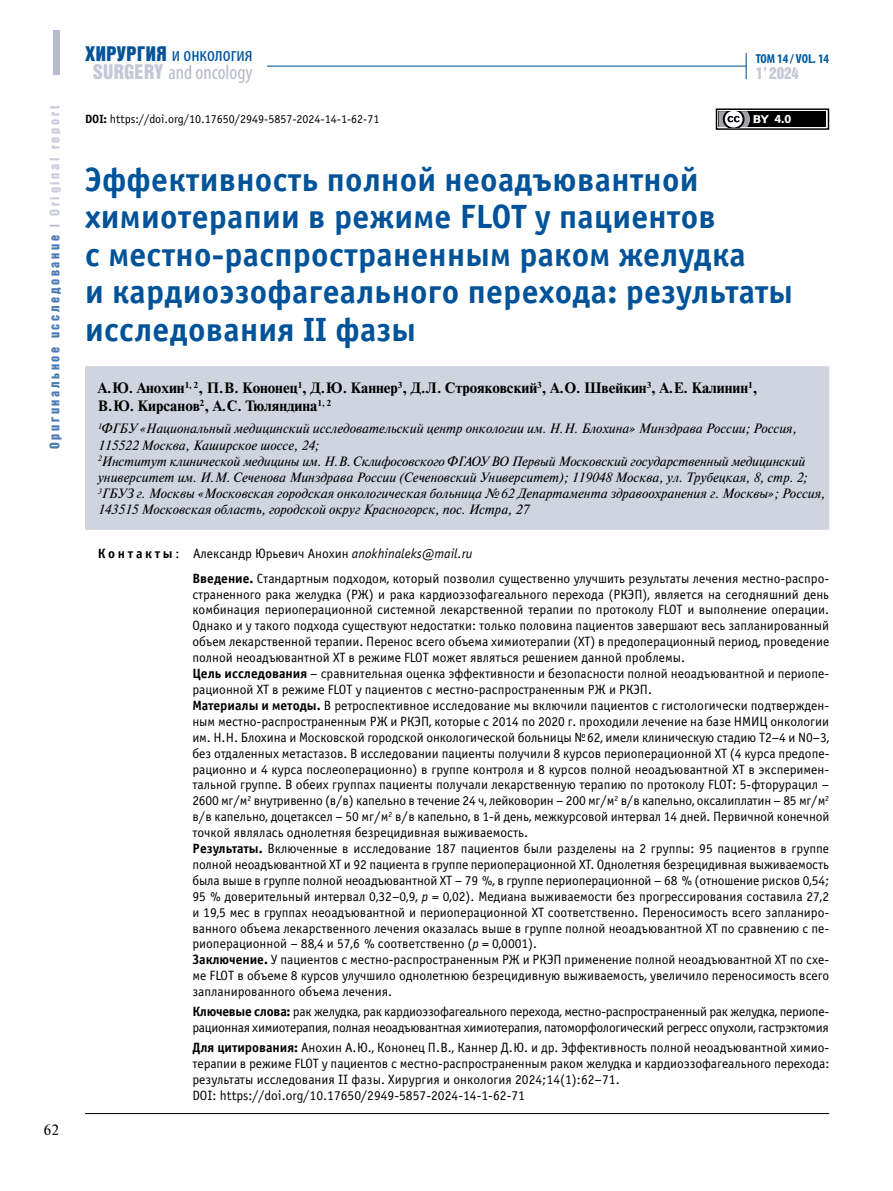
<style>
.page{position:relative;width:893px;height:1191px;background:#fff}
.page>*{position:absolute;margin:0;border:0;box-sizing:border-box;transform-origin:0 0}
.t1{font:700 33.75px/37.5px "Officina Sans C";letter-spacing:.01em;color:#005398}
.t2{font:condensed 20.4px/17.7px "Myriad Pro";color:#b8bacd;text-align:center}
.t3{font:16.5px "Bastion Kontrast Alt C";color:#c6c7d7}
.t4{font:700 15px/18px "Newton C";color:#000}
.t5{font:15px "Newton C";color:#000}
.t6{font:13.5px/15.9px "Officina Sans C";color:#000}
.t7{font:italic 13.5px/16.2px "Newton C";color:#000}
.t8{font:13.5px/15.9px "Officina Sans C";letter-spacing:-.02em;color:#000}
.t9{font:13.5px "Bastion Kontrast Alt C";letter-spacing:.2em;color:#4a79b3}
.t10{font:700 condensed 13.05px "Myriad Pro";color:#00599d}
.t11{font:700 12.45px "Myriad Pro";color:#fff}
.t12{font:12px "Officina Sans C";color:#000}
.s1{font-family:"Bastion Kontrast Alt C";font-stretch:normal;color:#005398}
.s2{color:#005398}
.s3{font-family:"Bastion Kontrast Alt C";font-stretch:normal;color:#c6c7d7}
.s4{color:#b8bacd}
.s5{color:#cacbda}
.s6{font-weight:700}
.s7{font-style:italic}
</style>
<div class="page">
<div style="left:53px;top:31px;width:7px;height:44px;background:#b8bacd"></div>
<svg style="left:746px;top:53px;width:1px;height:26px"></svg>
<hr style="left:267px;top:66px;width:480px;height:1px;background:#005398">
<div style="left:85px;top:366px;width:744px;height:164px;background:#cfd4de"></div>
<hr style="left:85px;top:1113px;width:744px;height:1px;background:#000">
<div style="left:716px;top:108px;width:113px;height:22px;border:1px solid #000"></div>
<div style="left:719px;top:111px;width:107px;height:16px;background:#000"></div>
<svg style="left:719px;top:111px;width:50px;height:16px"></svg>
<h2 class="t2" style="left:85px;top:46px;width:169px"><span class="s1">ХИРУРГИЯ</span> <span class="s2">и онкология<br></span><span class="s3">SURGERY</span> and oncology</h2>
<p class="t10" style="left:756px;top:50px;width:75px">ТОМ 14 / VOL. 14</p>
<p class="t3" style="left:756px;top:65px;width:45px">1’ 2024</p>
<p class="t9" style="left:48px;top:449px;width:345px;rotate:-90deg">ОРИГИНАЛЬНОЕ ИССЛЕДОВАНИЕ <span class="s4">|</span> <span class="s5">ORIGINAL REPORT</span></p>
<p class="t12" style="left:85px;top:113px;width:296px"><span class="s6">DOI:</span> https://doi.org/10.17650/2949-5857-2024-14-1-62-71</p>
<p class="t11" style="left:774px;top:111px;width:18px">4.0</p>
<h1 class="t1" style="left:85px;top:161px;width:709px">Эффективность полной неоадъювантной химиотерапии в режиме FLOT у пациентов<br>с местно-распространенным раком желудка<br>и кардиоэзофагеального перехода: результаты исследования II фазы</h1>
<p class="t4" style="left:98px;top:378px;width:661px">А.Ю. Анохин<sup>1,</sup> <sup>2</sup>, П.В. Кононец<sup>1</sup>, Д.Ю. Каннер<sup>3</sup>, Д.Л. Строяковский<sup>3</sup>, А.О. Швейкин<sup>3</sup>, А.Е. Калинин<sup>1</sup>,<br>В.Ю. Кирсанов<sup>2</sup>, А.С. Тюляндина<sup>1,</sup> <sup>2</sup></p>
<p class="t7" style="left:98px;top:421px;width:729px"><sup>1</sup>ФГБУ «Национальный медицинский исследовательский центр онкологии им. Н.Н. Блохина» Минздрава России; Россия, 115522 Москва, Каширское шоссе, 24;<br><sup>2</sup>Институт клинической медицины им. Н.В. Склифосовского ФГАОУ ВО Первый Московский государственный медицинский университет им. И.М. Сеченова Минздрава России (Сеченовский Университет); 119048 Москва, ул. Трубецкая, 8, стр. 2; <sup>3</sup>ГБУЗ г. Москвы «Московская городская онкологическая больница №62 Департамента здравоохранения г. Москвы»; Россия, 143515 Московская область, городской округ Красногорск, пос. Истра, 27</p>
<p class="t6" style="left:192px;top:542px;width:638px;line-height:24.5px;text-indent:-95px"><span class="s6">К о н т а к т ы</span> : Александр Юрьевич Анохин <span class="s7">anokhinaleks@mail.ru<br></span><span class="s6">Введение.</span> Стандартным подходом, который позволил существенно улучшить результаты лечения местно-распро-</p>
<p class="t6" style="left:192px;top:586px;width:639px">страненного рака желудка (РЖ) и рака кардиоэзофагеального перехода (РКЭП), является на сегодняшний день комбинация периоперационной системной лекарственной терапии по протоколу FLOT и выполнение операции.<br>Однако и у такого подхода существуют недостатки: только половина пациентов завершают весь запланированный объем лекарственной терапии. Перенос всего объема химиотерапии (ХТ) в предоперационный период, проведение полной неоадъювантной ХТ в режиме FLOT может являться решением данной проблемы.<br><span class="s6">Цель исследования</span> – сравнительная оценка эффективности и безопасности полной неоадъювантной и периопе&shy;рационной ХТ в режиме FLOT у пациентов с местно-распространенным РЖ и РКЭП.<br><span class="s6">Материалы и методы.</span> В ретроспективное исследование мы включили пациентов с гистологически подтвержден&shy;ным местно-распространенным РЖ и РКЭП, которые с 2014 по 2020 г. проходили лечение на базе НМИЦ онкологии им. Н.Н. Блохина и Московской городской онкологической больницы №62, имели клиническую стадию T2–4 и N0–3, без отдаленных метастазов. В исследовании пациенты получили 8 курсов периоперационной ХТ (4 курса предопе&shy;рационно и 4 курса послеоперационно) в группе контроля и 8 курсов полной неоадъювантной ХТ в эксперимен&shy;тальной группе. В обеих группах пациенты получали лекарственную терапию по протоколу FLOT: 5‑фторурацил – 2600 мг/м<sup>2</sup> внутривенно (в/в) капельно в течение 24 ч, лейковорин – 200 мг/м<sup>2</sup> в/в капельно, оксалиплатин – 85 мг/м<sup>2 </sup>в/в капельно, доцетаксел – 50 мг/м<sup>2</sup> в/в капельно, в 1‑й день, межкурсовой интервал 14 дней. Первичной конечной точкой являлась однолетняя безрецидивная выживаемость.<br><span class="s6">Результаты.</span> Включенные в исследование 187 пациентов были разделены на 2 группы: 95 пациентов в группе полной неоадъювантной ХТ и 92 пациента в группе периоперационной ХТ. Однолетняя безрецидивная выживаемость была выше в группе полной неоадъювантной ХТ – 79 %, в группе периоперационной – 68 % (отношение рисков 0,54; 95 % доверительный интервал 0,32–0,9, <span class="s7">p</span> = 0,02). Медиана выживаемости без прогрессирования составила 27,2 и 19,5 мес в группах неоадъювантной и периоперационной ХТ соответственно. Переносимость всего запланиро&shy;ванного объема лекарственного лечения оказалась выше в группе полной неоадъювантной ХТ по сравнению с пе&shy;риоперационной – 88,4 и 57,6 % соответственно (<span class="s7">p</span> = 0,0001).<br><span class="s6">Заключение.</span> У пациентов с местно-распространенным РЖ и РКЭП применение полной неоадъювантной ХТ по схе&shy;ме FLOT в объеме 8 курсов улучшило однолетнюю безрецидивную выживаемость, увеличило переносимость всего запланированного объема лечения.</p>
<p class="t8" style="left:192px;top:1004px;width:638px"><span class="s6">Ключевые слова:</span> рак желудка, рак кардиоэзофагеального перехода, местно-распространенный рак желудка, периопе&shy;рационная химиотерапия, полная неоадъювантная химиотерапия, патоморфологический регресс опухоли, гастрэктомия</p>
<p class="t6" style="left:192px;top:1040px;width:638px"><span class="s6">Для цитирования:</span> Анохин А. Ю., Кононец П.В., Каннер Д. Ю. и др. Эффективность полной неоадъювантной химио&shy;терапии в режиме FLOT у пациентов с местно-распространенным раком желудка и кардиоэзофагеального перехода: результаты исследования II фазы. Хирургия и онкология 2024;14(1):62–71.<br>DOI: https://doi.org/10.17650/2949-5857-2024-14-1-62-71</p>
<p class="t5" style="left:44px;top:1121px;width:17px">62</p>
</div>
